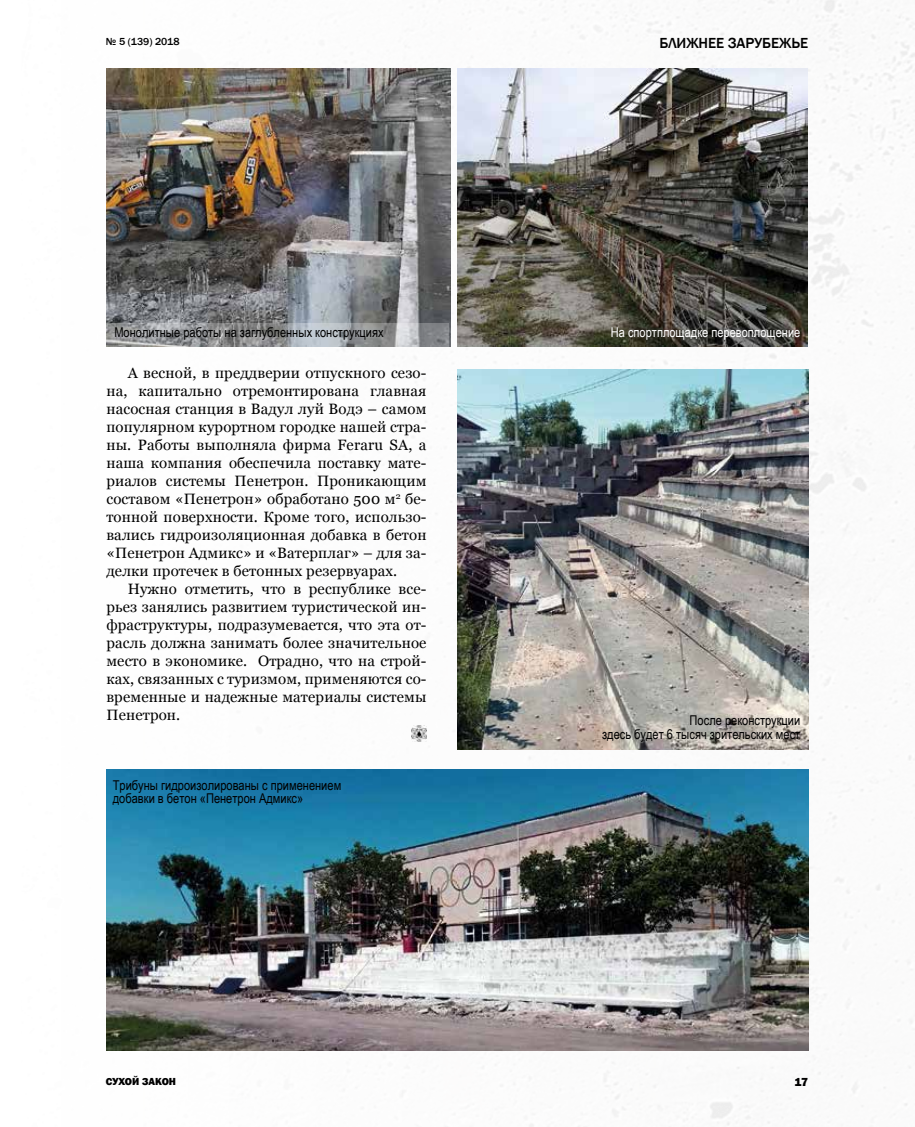
<style>
.page{position:relative;width:915px;height:1127px;background:#fff}
.page>*{position:absolute;margin:0;border:0;box-sizing:border-box;transform-origin:0 0}
.t1{font:15px/18px "Georgia";letter-spacing:.01em;color:#000;text-align:justify}
.t2{font:500 15px "Franklin Gothic";color:#000}
.t3{font:13.5px/13.5px "Arial Narrow";color:#000;text-align:right}
.t4{font:13.5px "Arial Narrow";color:#fff}
.t5{font:800 12px "Franklin Gothic";color:#000}
.t6{font:500 10.5px "Franklin Gothic";color:#000}
.t7{font:800 10.5px "Franklin Gothic";color:#000}
</style>
<div class="page">
<img style="left:106px;top:0;width:808px;height:1127px">
<img style="left:106px;top:68px;width:344px;height:279px">
<svg style="left:106px;top:323px;width:343px;height:24px;background:#9a9d9f"></svg>
<img style="left:411px;top:725px;width:15px;height:17px">
<img style="left:106px;top:770px;width:702px;height:280px">
<img style="left:457px;top:68px;width:350px;height:278px">
<img style="left:457px;top:369px;width:351px;height:380px">
<p class="t6" style="left:106px;top:35px;width:75px">№ 5 (139) 2018</p>
<p class="t2" style="left:659px;top:34px;width:150px">БЛИЖНЕЕ ЗАРУБЕЖЬЕ</p>
<p class="t3" style="left:114px;top:325px;width:271px">Монолитные работы на заглубленных конструкциях</p>
<p class="t1" style="left:106px;top:364px;width:321px;text-indent:21px">А весной, в преддверии отпускного сезо&shy;на, капитально отремонтирована главная насосная станция в Вадул луй Водэ – самом популярном курортном городке нашей стра&shy;ны. Работы выполняла фирма Feraru SA, а наша компания обеспечила поставку мате&shy;риалов системы Пенетрон. Проникающим составом «Пенетрон» обработано 500 м<sup>2</sup> бе&shy;тонной поверхности. Кроме того, использо&shy;вались гидроизоляционная добавка в бетон «Пенетрон Адмикс» и «Ватерплаг» – для за&shy;делки протечек в бетонных резервуарах.</p>
<p class="t1" style="left:106px;top:580px;width:321px;text-indent:21px">Нужно отметить, что в республике все&shy;рьез занялись развитием туристической ин&shy;фраструктуры, подразумевается, что эта от&shy;расль должна занимать более значительное место в экономике. Отрадно, что на строй&shy;ках, связанных с туризмом, применяются со&shy;временные и надежные материалы системы Пенетрон.</p>
<p class="t3" style="left:113px;top:777px;width:230px;text-align:left">Трибуны гидроизолированы с применением добавки в бетон «Пенетрон Адмикс»</p>
<p class="t4" style="left:610px;top:322px;width:191px">На спортплощадке перевоплощение</p>
<p class="t3" style="left:602px;top:713px;width:200px">После реконструкции<br>здесь будет 6 тысяч зрительских мест</p>
<p class="t7" style="left:106px;top:1075px;width:72px">СУХОЙ ЗАКОН</p>
<p class="t5" style="left:794px;top:1074px;width:15px">17</p>
</div>
